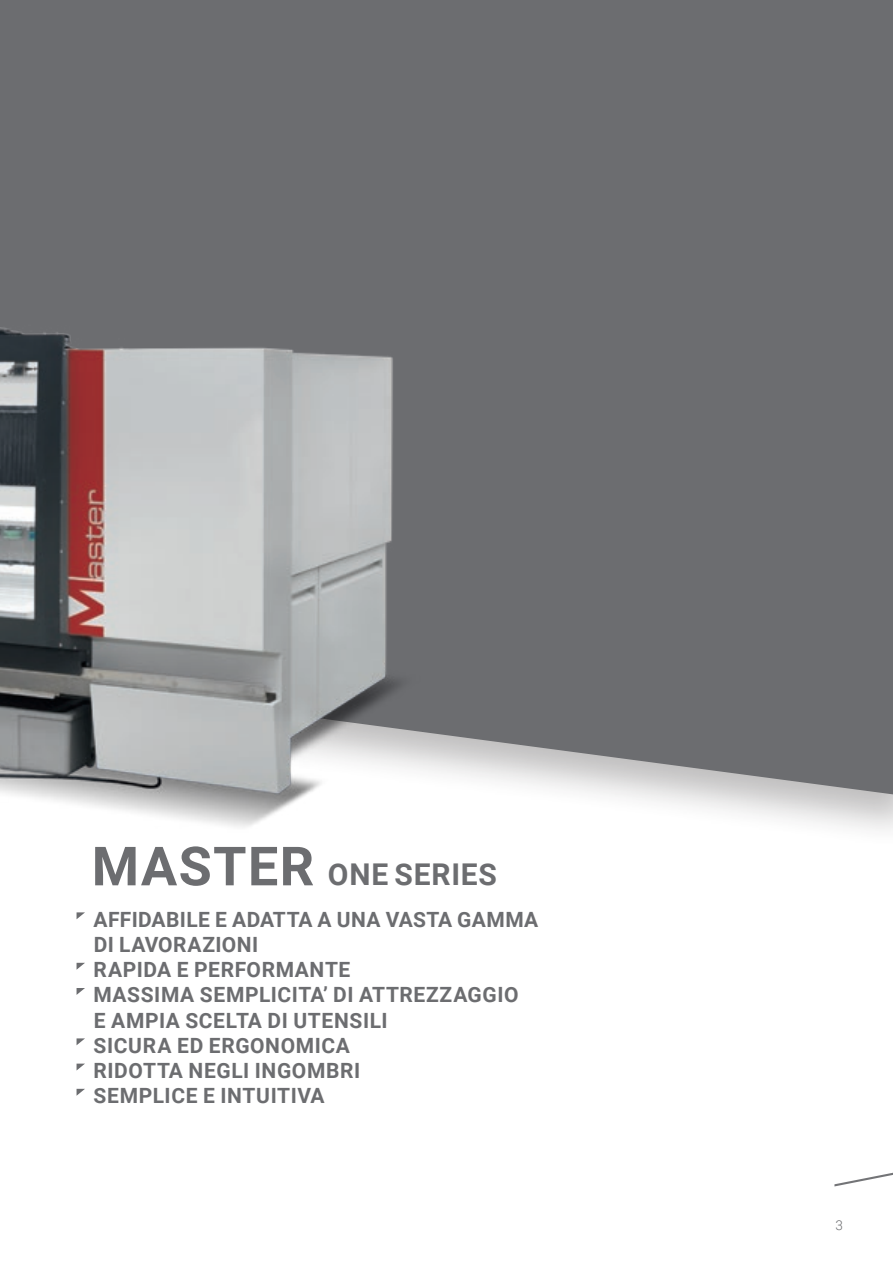
<style>
.page{position:relative;width:893px;height:1263px;background:#fff}
.page>*{position:absolute;margin:0;border:0;box-sizing:border-box;transform-origin:0 0}
.t1{font:700 30px "Roboto";letter-spacing:.025em;color:#6c6d70}
.t2{font:700 21px/25.2px "Roboto";letter-spacing:.025em;color:#6c6d70}
.t3{font:300 13.5px "Roboto";color:#6c6d70}
.s1{font-size:54px}
</style>
<div class="page">
<svg style="left:834px;top:1172px;width:59px;height:14px"></svg>
<div style="left:0;top:0;width:893px;height:849px;background:#231f20;opacity:.3"></div>
<div style="left:0;top:0;width:893px;height:796px;background:#6c6d70"></div>
<img style="left:0;top:79px;width:561px;height:770px">
<svg style="left:77px;top:912px;width:8px;height:7px"></svg>
<svg style="left:77px;top:963px;width:8px;height:7px"></svg>
<svg style="left:77px;top:988px;width:8px;height:7px"></svg>
<svg style="left:77px;top:1038px;width:8px;height:7px"></svg>
<svg style="left:77px;top:1063px;width:8px;height:7px"></svg>
<svg style="left:77px;top:1089px;width:8px;height:7px"></svg>
<p class="t1" style="left:92px;top:854px;width:407px"><span class="s1">MASTER</span> ONE SERIES</p>
<p class="t2" style="left:94px;top:906px;width:446px">AFFIDABILE E ADATTA A UNA VASTA GAMMA<br>DI LAVORAZIONI<br>RAPIDA E PERFORMANTE<br>MASSIMA SEMPLICITA’ DI ATTREZZAGGIO<br>E AMPIA SCELTA DI UTENSILI<br>SICURA ED ERGONOMICA<br>RIDOTTA NEGLI INGOMBRI<br>SEMPLICE E INTUITIVA</p>
<p class="t3" style="left:836px;top:1215px;width:9px">3</p>
</div>
